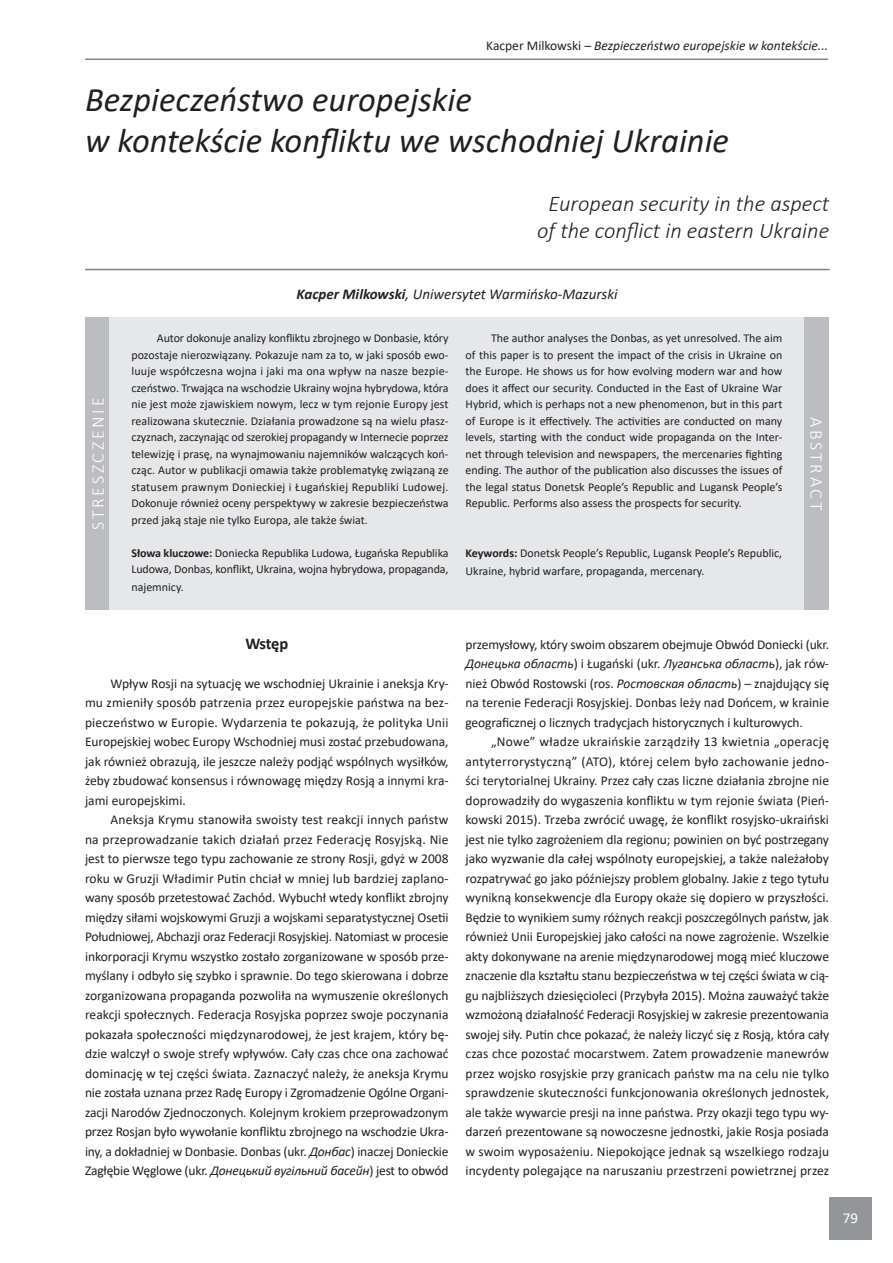
<style>
.page{position:relative;width:893px;height:1263px;background:#fff}
.page>*{position:absolute;margin:0;border:0;box-sizing:border-box;transform-origin:0 0}
.t1{font:italic 34.5px "Calibri";color:#231f20}
.t2{font:italic 300 22.5px "Calibri";color:#231f20}
.t3{font:300 18px "Calibri";letter-spacing:.15em;color:#fff}
.Podtytuły{font:700 16.5px "Calibri";letter-spacing:-.02em;color:#231f20}
.t4{font:italic 15px "Calibri";color:#231f20}
.t5{font:15px "Calibri";color:#fff}
.tekst_zwykly{font:13.5px/19.5px "Calibri";letter-spacing:-.01em;color:#231f20;text-align:justify}
.t6{font:italic 13.5px "Calibri";color:#231f20}
.t7{font:12px/16.5px "Calibri";color:#231f20;text-align:justify}
.s1{font-style:normal}
.s2{font-weight:700}
.s3{font-style:italic}
</style>
<div class="page">
<hr style="left:85px;top:58px;width:743px;height:2px;background:#808285">
<div style="left:829px;top:1197px;width:43px;height:42px;background:#939598"></div>
<div style="left:105px;top:317px;width:704px;height:293px;background:#e6e7e9"></div>
<div style="left:85px;top:317px;width:24px;height:293px;background:#bcbdc0"></div>
<div style="left:804px;top:317px;width:25px;height:293px;background:#bcbdc0"></div>
<hr style="left:85px;top:269px;width:745px;height:1px;background:#808285">
<p class="t6" style="left:486px;top:37px;width:343px"><span class="s1">Kacper Milkowski</span> – Bezpieczeństwo europejskie w kontekście...</p>
<p class="t1" style="left:85px;top:76px;width:388px">Bezpieczeństwo europejskie</p>
<p class="t1" style="left:85px;top:117px;width:645px">w kontekście konfliktu we wschodniej Ukrainie</p>
<p class="t2" style="left:548px;top:190px;width:282px">European security in the aspect</p>
<p class="t2" style="left:537px;top:217px;width:294px">of the conflict in eastern Ukraine</p>
<p class="t3" style="left:87px;top:530px;width:134px;rotate:-90deg">STRESZCZENIE</p>
<p class="t4" style="left:297px;top:283px;width:322px"><span class="s2">Kacper Milkowski</span>, Uniwersytet Warmińsko-Mazurski</p>
<p class="t7" style="left:131px;top:330px;width:319px;text-indent:26px">Autor dokonuje analizy konfliktu zbrojnego w Donbasie, który pozostaje nierozwiązany. Pokazuje nam za to, w jaki sposób ewo&shy;luuje współczesna wojna i jaki ma ona wpływ na nasze bezpie&shy;czeństwo. Trwająca na wschodzie Ukrainy wojna hybrydowa, która nie jest może zjawiskiem nowym, lecz w tym rejonie Europy jest realizowana skutecznie. Działania prowadzone są na wielu płasz&shy;czyznach, zaczynając od szerokiej propagandy w Internecie poprzez telewizję i prasę, na wynajmowaniu najemników walczących koń&shy;cząc. Autor w publikacji omawia także problematykę związaną ze statusem prawnym Donieckiej i Ługańskiej Republiki Ludowej.<br>Dokonuje również oceny perspektywy w zakresie bezpieczeństwa przed jaką staje nie tylko Europa, ale także świat.</p>
<p class="t7" style="left:131px;top:544px;width:319px"><span class="s2">Słowa kluczowe:</span> Doniecka Republika Ludowa, Ługańska Republika<br>Ludowa, Donbas, konflikt, Ukraina, wojna hybrydowa, propaganda,</p>
<p class="t7" style="left:131px;top:579px;width:54px">najemnicy.</p>
<p class="t7" style="left:466px;top:330px;width:318px;text-indent:26px">The author analyses the Donbas, as yet unresolved. The aim of this paper is to present the impact of the crisis in Ukraine on the Europe. He shows us for how evolving modern war and how does it affect our security. Conducted in the East of Ukraine War Hybrid, which is perhaps not a new phenomenon, but in this part of Europe is it effectively. The activities are conducted on many levels, starting with the conduct wide propaganda on the Inter&shy;net through television and newspapers, the mercenaries fighting ending. The author of the publication also discusses the issues of the legal status Donetsk People’s Republic and Lugansk People’s Republic. Performs also assess the prospects for security.</p>
<p class="t7" style="left:466px;top:543px;width:318px;line-height:18px"><span class="s2">Keywords:</span> Donetsk People’s Republic, Lugansk People’s Republic,<br>Ukraine, hybrid warfare, propaganda, mercenary.</p>
<p class="t3" style="left:828px;top:417px;width:95px;rotate:90deg">ABSTRACT</p>
<p class="Podtytuły" style="left:245px;top:632px;width:44px">Wstęp</p>
<p class="tekst_zwykly" style="left:85px;top:673px;width:365px;text-indent:26px">Wpływ Rosji na sytuację we wschodniej Ukrainie i aneksja Kry&shy;mu zmieniły sposób patrzenia przez europejskie państwa na bez&shy;pieczeństwo w Europie. Wydarzenia te pokazują, że polityka Unii Europejskiej wobec Europy Wschodniej musi zostać przebudowana, jak również obrazują, ile jeszcze należy podjąć wspólnych wysiłków, żeby zbudować konsensus i równowagę między Rosją a innymi kra&shy;jami europejskimi.</p>
<p class="tekst_zwykly" style="left:85px;top:810px;width:365px;text-indent:26px">Aneksja Krymu stanowiła swoisty test reakcji innych państw na przeprowadzanie takich działań przez Federację Rosyjską. Nie jest to pierwsze tego typu zachowanie ze strony Rosji, gdyż w 2008 roku w Gruzji Władimir Putin chciał w mniej lub bardziej zaplano&shy;wany sposób przetestować Zachód. Wybuchł wtedy konflikt zbrojny między siłami wojskowymi Gruzji a wojskami separatystycznej Osetii Południowej, Abchazji oraz Federacji Rosyjskiej. Natomiast w procesie inkorporacji Krymu wszystko zostało zorganizowane w sposób prze&shy;myślany i odbyło się szybko i sprawnie. Do tego skierowana i dobrze zorganizowana propaganda pozwoliła na wymuszenie określonych reakcji społecznych. Federacja Rosyjska poprzez swoje poczynania pokazała społeczności międzynarodowej, że jest krajem, który bę&shy;dzie walczył o swoje strefy wpływów. Cały czas chce ona zachować dominację w tej części świata. Zaznaczyć należy, że aneksja Krymu nie została uznana przez Radę Europy i Zgromadzenie Ogólne Organi&shy;zacji Narodów Zjednoczonych. Kolejnym krokiem przeprowadzonym przez Rosjan było wywołanie konfliktu zbrojnego na wschodzie Ukra&shy;iny, a dokładniej w Donbasie. Donbas (ukr. <span class="s3">Донбас</span>) inaczej Donieckie Zagłębie Węglowe (ukr. <span class="s3">Донецький вугільний басейн</span>) jest to obwód</p>
<p class="tekst_zwykly" style="left:466px;top:634px;width:365px">przemysłowy, który swoim obszarem obejmuje Obwód Doniecki (ukr.<br><span class="s3">Донецька область</span>) i Ługański (ukr. <span class="s3">Луганська область</span>), jak rów&shy;nież Obwód Rostowski (ros. <span class="s3">Ростовская область</span>) – znajdujący się na terenie Federacji Rosyjskiej. Donbas leży nad Dońcem, w krainie geograficznej o licznych tradycjach historycznych i kulturowych.</p>
<p class="tekst_zwykly" style="left:466px;top:732px;width:365px;text-indent:26px">„Nowe” władze ukraińskie zarządziły 13 kwietnia „operację antyterrorystyczną” (ATO), której celem było zachowanie jedno&shy;ści terytorialnej Ukrainy. Przez cały czas liczne działania zbrojne nie doprowadziły do wygaszenia konfliktu w tym rejonie świata (Pień&shy;kowski 2015). Trzeba zwrócić uwagę, że konflikt rosyjsko-ukraiński jest nie tylko zagrożeniem dla regionu; powinien on być postrzegany jako wyzwanie dla całej wspólnoty europejskiej, a także należałoby rozpatrywać go jako późniejszy problem globalny. Jakie z tego tytułu wynikną konsekwencje dla Europy okaże się dopiero w przyszłości.<br>Będzie to wynikiem sumy różnych reakcji poszczególnych państw, jak również Unii Europejskiej jako całości na nowe zagrożenie. Wszelkie akty dokonywane na arenie międzynarodowej mogą mieć kluczowe znaczenie dla kształtu stanu bezpieczeństwa w tej części świata w cią&shy;gu najbliższych dziesięcioleci (Przybyła 2015). Można zauważyć także wzmożoną działalność Federacji Rosyjskiej w zakresie prezentowania swojej siły. Putin chce pokazać, że należy liczyć się z Rosją, która cały czas chce pozostać mocarstwem. Zatem prowadzenie manewrów przez wojsko rosyjskie przy granicach państw ma na celu nie tylko sprawdzenie skuteczności funkcjonowania określonych jednostek, ale także wywarcie presji na inne państwa. Przy okazji tego typu wy&shy;darzeń prezentowane są nowoczesne jednostki, jakie Rosja posiada w swoim wyposażeniu. Niepokojące jednak są wszelkiego rodzaju incydenty polegające na naruszaniu przestrzeni powietrznej przez</p>
<p class="t5" style="left:843px;top:1207px;width:17px">79</p>
</div>
